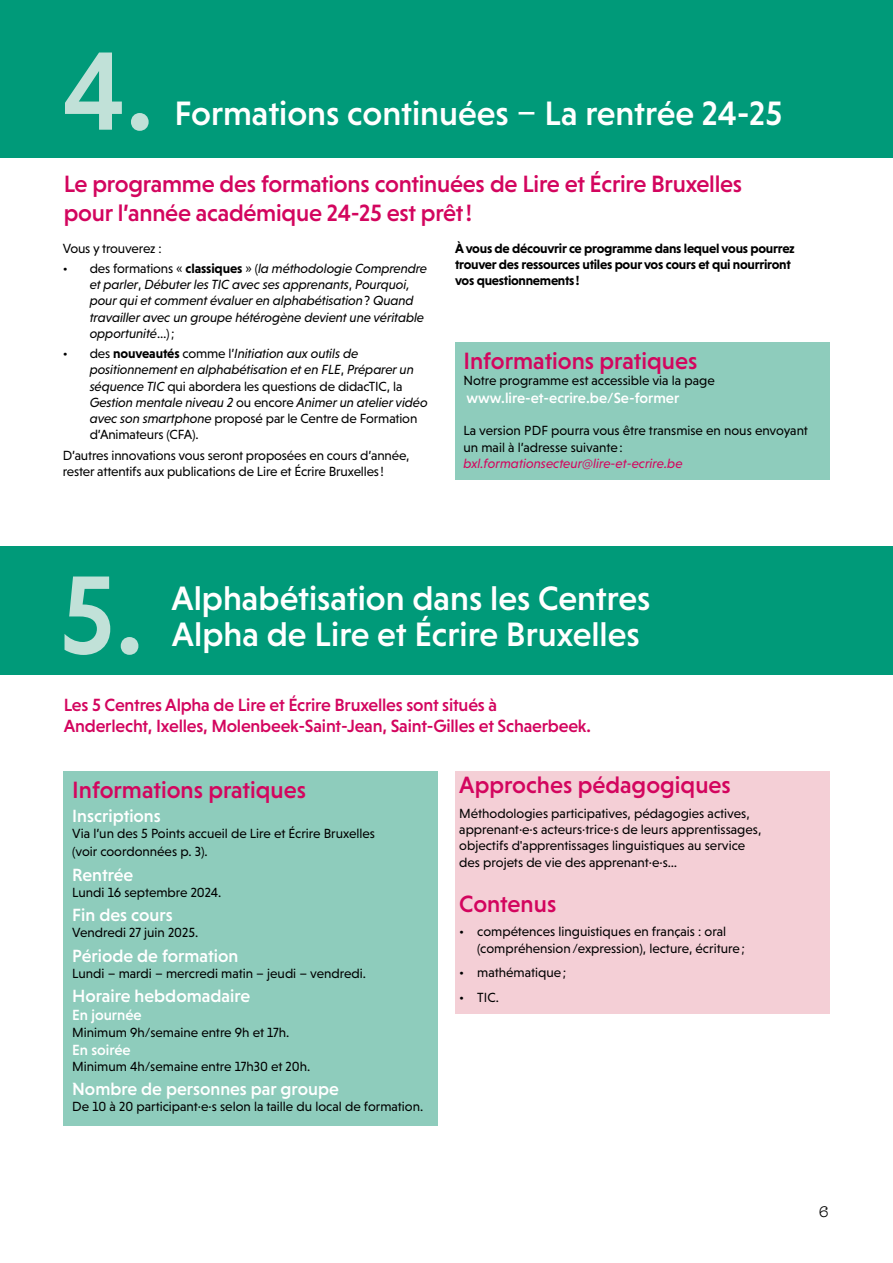
<style>
.page{position:relative;width:893px;height:1263px;background:#fff}
.page>*{position:absolute;margin:0;border:0;box-sizing:border-box;transform-origin:0 0}
.t1{font:500 113.55px "Niveau Grotesk";color:#c1e1d8}
.t2{font:500 34.5px/36px "Niveau Grotesk";color:#fff}
.t3{font:500 24px/28.8px "Niveau Grotesk";letter-spacing:-.01em;color:#d3055e}
.t4{font:500 18px/21.6px "Niveau Grotesk";letter-spacing:-.01em;color:#d3055e}
.t5{font:500 18px "Niveau Grotesk";color:#fff}
.t6{font:18px "Compagnon";color:#000}
.t7{font:500 15px "Niveau Grotesk";color:#fff}
.t8{font:13.5px/16.2px "Niveau Grotesk";color:#000}
.t9{font:italic 13.5px/16.2px "Niveau Grotesk";letter-spacing:-.01em;color:#000}
.t10{font:700 13.5px/16.2px "Niveau Grotesk";letter-spacing:-.02em;color:#000}
.t11{font:italic 13.5px "Niveau Grotesk";color:#d3055e}
.s1{font-weight:400}
.s2{font-style:normal}
.s3{font-weight:700;font-style:normal}
</style>
<div class="page">
<div style="left:0;top:0;width:893px;height:157px;background:#009a79"></div>
<div style="left:0;top:546px;width:893px;height:128px;background:#009a79"></div>
<div style="left:455px;top:342px;width:374px;height:137px;background:#8eccbc"></div>
<div style="left:64px;top:771px;width:374px;height:354px;background:#8eccbc"></div>
<div style="left:455px;top:771px;width:374px;height:242px;background:#f4cfd6"></div>
<h1 class="t1" style="left:63px;top:26px;width:93px">4.</h1>
<h2 class="t2" style="left:174px;top:95px;width:609px">Formations continuées <span class="s1">–</span> La rentrée 24-25</h2>
<h3 class="t3" style="left:64px;top:170px;width:680px">Le programme des formations continuées de Lire et Écrire Bruxelles pour l’année académique 24-25 est prêt!</h3>
<p class="t10" style="left:455px;top:240px;width:341px">À vous de découvrir ce programme dans lequel vous pourrez trouver des ressources utiles pour vos cours et qui nourriront vos questionnements!</p>
<p class="t8" style="left:63px;top:240px;width:100px">Vous y trouverez :</p>
<p class="t9" style="left:90px;top:260px;width:339px;text-indent:-27px"><span class="s2">• des formations «</span> <span class="s3">classiques</span> <span class="s2">» (</span>la méthodologie Comprendre et parler<span class="s2">,</span> Débuter les TIC avec ses apprenants<span class="s2">,</span> Pourquoi, pour qui et comment évaluer en alphabétisation<span class="s2">?</span> Quand travailler avec un groupe hétérogène devient une véritable opportunité<span class="s2">…);</span></p>
<p class="t9" style="left:90px;top:345px;width:340px;text-indent:-27px"><span class="s2">• des</span> <span class="s3">nouveautés</span> <span class="s2">comme l’</span>Initiation aux outils de positionnement en alphabétisation et en FLE<span class="s2">,</span> Préparer un séquence TIC <span class="s2">qui abordera les questions de didacTIC, la </span>Gestion mentale niveau 2 <span class="s2">ou encore</span> Animer un atelier vidéo avec son smartphone <span class="s2">proposé par le Centre de Formation d’Animateurs (CFA).</span></p>
<p class="t8" style="left:63px;top:447px;width:348px">D’autres innovations vous seront proposées en cours d’année, rester attentifs aux publications de Lire et Écrire Bruxelles!</p>
<h3 class="t3" style="left:463px;top:346px;width:235px">Informations pratiques</h3>
<p class="t8" style="left:463px;top:372px;width:253px">Notre programme est accessible via la page</p>
<p class="t7" style="left:467px;top:389px;width:214px">www.lire-et-ecrire.be/Se-former</p>
<p class="t8" style="left:463px;top:423px;width:346px">La version PDF pourra vous être transmise en nous envoyant un mail à l’adresse suivante:</p>
<p class="t11" style="left:463px;top:456px;width:221px">bxl.formationsecteur@lire-et-ecrire.be</p>
<h1 class="t1" style="left:60px;top:550px;width:86px">5.</h1>
<h2 class="t2" style="left:171px;top:580px;width:480px">Alphabétisation dans les Centres<br>Alpha de Lire et Écrire Bruxelles</h2>
<h3 class="t4" style="left:64px;top:693px;width:529px">Les 5 Centres Alpha de Lire et Écrire Bruxelles sont situés à<br>Anderlecht, Ixelles, Molenbeek-Saint-Jean, Saint-Gilles et Schaerbeek.</h3>
<h3 class="t3" style="left:72px;top:775px;width:235px">Informations pratiques</h3>
<h3 class="t5" style="left:72px;top:805px;width:90px">Inscriptions</h3>
<p class="t8" style="left:72px;top:824px;width:304px;line-height:18px">Via l’un des 5 Points accueil de Lire et Écrire Bruxelles (voir coordonnées p. 3).</p>
<h3 class="t5" style="left:72px;top:864px;width:62px">Rentrée</h3>
<p class="t8" style="left:72px;top:884px;width:151px">Lundi 16 septembre 2024.</p>
<h3 class="t5" style="left:72px;top:905px;width:102px">Fin des cours</h3>
<p class="t8" style="left:72px;top:924px;width:127px">Vendredi 27 juin 2025.</p>
<h3 class="t5" style="left:72px;top:945px;width:167px">Période de formation</h3>
<p class="t8" style="left:72px;top:965px;width:295px">Lundi – mardi – mercredi matin – jeudi – vendredi.</p>
<h3 class="t5" style="left:72px;top:986px;width:179px">Horaire hebdomadaire</h3>
<p class="t7" style="left:72px;top:1007px;width:71px">En journée</p>
<p class="t8" style="left:72px;top:1024px;width:219px">Minimum 9h/semaine entre 9h et 17h.</p>
<p class="t7" style="left:72px;top:1041px;width:60px">En soirée</p>
<p class="t8" style="left:72px;top:1058px;width:239px">Minimum 4h/semaine entre 17h30 et 20h.</p>
<h3 class="t5" style="left:72px;top:1079px;width:268px">Nombre de personnes par groupe</h3>
<p class="t8" style="left:72px;top:1098px;width:352px">De 10 à 20 participant·e·s selon la taille du local de formation.</p>
<h3 class="t3" style="left:459px;top:771px;width:273px">Approches pédagogiques</h3>
<p class="t8" style="left:459px;top:805px;width:304px">Méthodologies participatives, pédagogies actives, apprenant·e·s acteurs·trice·s de leurs apprentissages, objectifs d'apprentissages linguistiques au service des projets de vie des apprenant·e·s…</p>
<h3 class="t3" style="left:459px;top:889px;width:99px">Contenus</h3>
<p class="t8" style="left:477px;top:924px;width:269px;text-indent:-18px">• compétences linguistiques en français : oral (compréhension/expression), lecture, écriture;</p>
<p class="t8" style="left:459px;top:964px;width:109px">• mathématique;</p>
<p class="t8" style="left:459px;top:989px;width:41px">• TIC.</p>
<h3 class="t6" style="left:818px;top:1203px;width:12px">6</h3>
</div>
